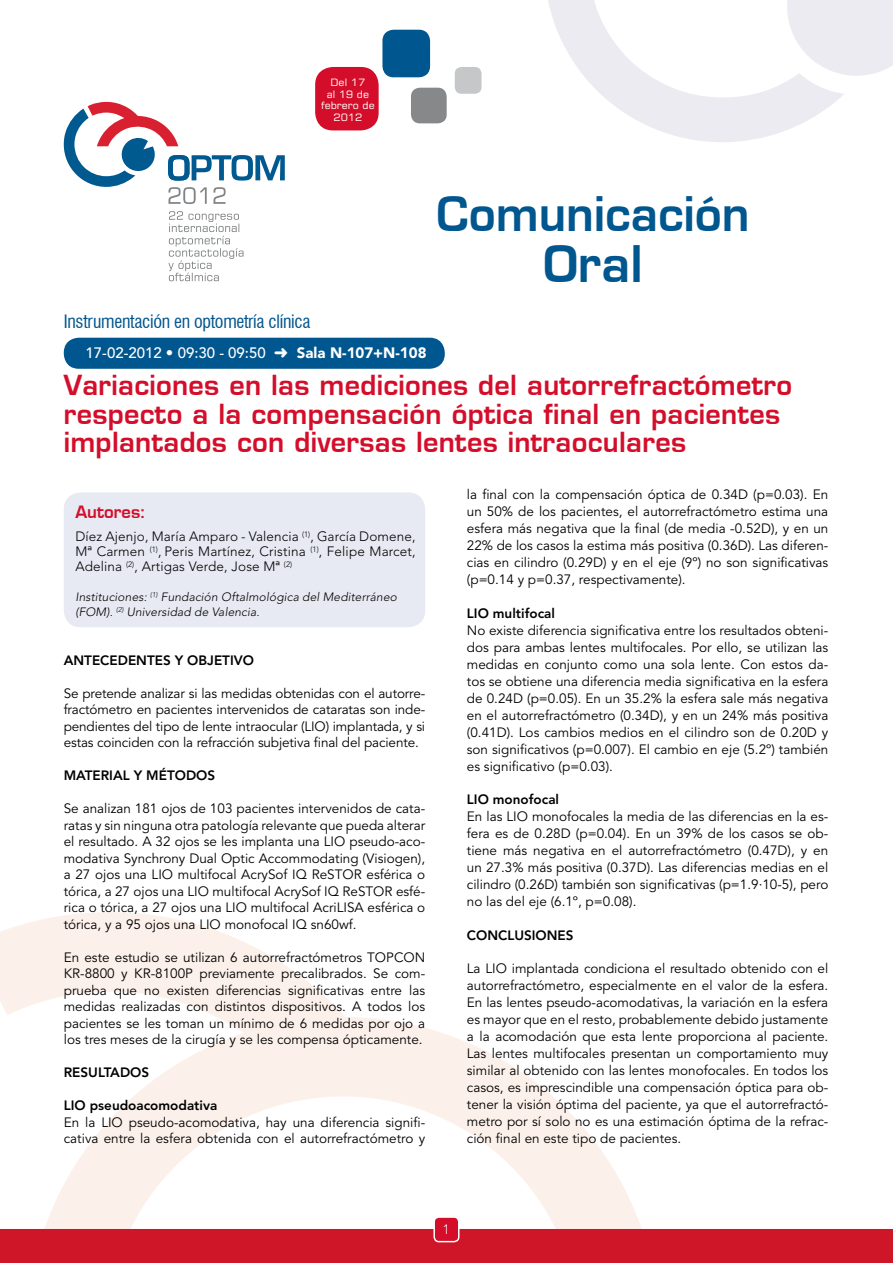
<style>
.page{position:relative;width:893px;height:1263px;background:#fff}
.page>*{position:absolute;margin:0;border:0;box-sizing:border-box;transform-origin:0 0}
.t1{font:49.2px "Square 721 Dm Normal";color:#00568e}
.t2{font:46.5px "Square 721 Dm Normal";color:#00568e}
.t3{font:27px/28.5px "Square 721 Dm Normal";letter-spacing:.01em;color:#d40e2a}
.t4{font:condensed 18px "Swiss 721 BT";letter-spacing:-.015em;color:#00568e}
.t5{font:16.65px "Square 721 Dm Normal";color:#d40e2a}
.t6{font:500 15px "Avenir";color:#fff}
.t7{font:13.5px/17px "Avenir";color:#000;text-align:justify}
.t8{font:300 13.5px/15px "Avenir";letter-spacing:.01em;color:#000;text-align:justify}
.t9{font:800 13.5px "Avenir";color:#000}
.t10{font:800 13.5px "Avenir";letter-spacing:.185em;color:#000}
.t11{font:300 13.5px "Avenir";color:#fff}
.t12{font:italic 300 12px/15px "Avenir";letter-spacing:.01em;color:#000}
.t13{font:10.2px/11.7px "Square 721";color:#fff;text-align:center;scale:1.05 1}
.s1{font-weight:900}
</style>
<div class="page">
<div style="left:64px;top:492px;width:361px;height:135px;background:#e7eaf2;border-radius:17px"></div>
<svg style="left:548px;top:0;width:345px;height:142px"></svg>
<svg style="left:0;top:912px;width:642px;height:317px"></svg>
<div style="left:0;top:1229px;width:893px;height:34px;background:#ce1628"></div>
<svg style="left:64px;top:102px;width:221px;height:102px"></svg>
<svg style="left:168px;top:211px;width:76px;height:70px"></svg>
<div style="left:64px;top:338px;width:381px;height:31px;background:#00568e;border-radius:15px"></div>
<div style="left:315px;top:67px;width:64px;height:63px;background:#d40e2a;border-radius:18px"></div>
<div style="left:382px;top:30px;width:48px;height:47px;background:#00568e;border-radius:11px"></div>
<div style="left:411px;top:88px;width:36px;height:35px;background:#87888a;border-radius:9px"></div>
<div style="left:455px;top:67px;width:26px;height:27px;background:#c6c7c8;border-radius:7px"></div>
<div style="left:434px;top:1217px;width:25px;height:24px;background:#d40e2a;border-radius:5px"></div>
<div style="left:433px;top:1216px;width:26px;height:26px;border:1px solid #fff;border-radius:5px"></div>
<p class="t13" style="left:321px;top:76px;width:53px">Del 17<br>al 19 de febrero de<br>2012</p>
<h2 class="t2" style="left:436px;top:185px;width:315px">Comunicación</h2>
<h1 class="t1" style="left:543px;top:233px;width:101px">Oral</h1>
<h3 class="t4" style="left:64px;top:311px;width:248px">Instrumentación en optometría clínica</h3>
<p class="t6" style="left:86px;top:344px;width:342px">17-02-2012 • 09:30 - 09:50 ➜ <span class="s1">Sala N-107+N-108</span></p>
<h3 class="t3" style="left:64px;top:370px;width:730px">Variaciones en las mediciones del autorrefractómetro respecto a la compensación óptica final en pacientes implantados con diversas lentes intraoculares</h3>
<p class="t5" style="left:75px;top:501px;width:72px">Autores:</p>
<p class="t8" style="left:75px;top:529px;width:342px">Díez Ajenjo, María Amparo - Valencia <sup>(1)</sup>, García Domene, Mª Carmen <sup>(1)</sup>, Peris Martínez, Cristina <sup>(1)</sup>, Felipe Marcet, Adelina <sup>(2)</sup>, Artigas Verde, Jose Mª <sup>(2)</sup></p>
<p class="t12" style="left:75px;top:590px;width:323px">Instituciones: <sup>(1)</sup> Fundación Oftalmológica del Mediterráneo (FOM). <sup>(2)</sup> Universidad de Valencia.</p>
<p class="t9" style="left:64px;top:652px;width:189px">ANTECEDENTES Y OBJETIVO</p>
<p class="t7" style="left:64px;top:685px;width:363px;line-height:16.5px">Se pretende analizar si las medidas obtenidas con el autorre&shy;fractómetro en pacientes intervenidos de cataratas son inde&shy;pendientes del tipo de lente intraocular (LIO) implantada, y si estas coinciden con la refracción subjetiva final del paciente.</p>
<p class="t10" style="left:64px;top:767px;width:153px">MATERIAL Y MÉTODOS</p>
<p class="t7" style="left:64px;top:800px;width:363px;line-height:16.5px">Se analizan 181 ojos de 103 pacientes intervenidos de cata&shy;ratas y sin ninguna otra patología relevante que pueda alterar el resultado. A 32 ojos se les implanta una LIO pseudo-aco&shy;modativa Synchrony Dual Optic Accommodating (Visiogen), a 27 ojos una LIO multifocal AcrySof IQ ReSTOR esférica o tórica, a 27 ojos una LIO multifocal AcrySof IQ ReSTOR esfé&shy;rica o tórica, a 27 ojos una LIO multifocal AcriLISA esférica o tórica, y a 95 ojos una LIO monofocal IQ sn60wf.</p>
<p class="t7" style="left:64px;top:949px;width:363px;line-height:16.5px">En este estudio se utilizan 6 autorrefractómetros TOPCON KR-8800 y KR-8100P previamente precalibrados. Se com&shy;prueba que no existen diferencias significativas entre las medidas realizadas con distintos dispositivos. A todos los pacientes se les toman un mínimo de 6 medidas por ojo a los tres meses de la cirugía y se les compensa ópticamente.</p>
<p class="t9" style="left:64px;top:1064px;width:87px">RESULTADOS</p>
<p class="t9" style="left:64px;top:1097px;width:155px">LIO PSEUDOACOMODATIVA</p>
<p class="t7" style="left:64px;top:1114px;width:363px;line-height:16.5px">En la LIO pseudo-acomodativa, hay una diferencia signifi&shy;cativa entre la esfera obtenida con el autorrefractómetro y</p>
<p class="t7" style="left:467px;top:487px;width:363px">la final con la compensación óptica de 0.34D (p=0.03). En un 50% de los pacientes, el autorrefractómetro estima una esfera más negativa que la final (de media -0.52D), y en un 22% de los casos la estima más positiva (0.36D). Las diferen&shy;cias en cilindro (0.29D) y en el eje (9º) no son significativas (p=0.14 y p=0.37, respectivamente).</p>
<p class="t9" style="left:467px;top:605px;width:90px">LI O MULTIFOCAL</p>
<p class="t7" style="left:467px;top:622px;width:363px">No existe diferencia significativa entre los resultados obteni&shy;dos para ambas lentes multifocales. Por ello, se utilizan las medidas en conjunto como una sola lente. Con estos da&shy;tos se obtiene una diferencia media significativa en la esfera de 0.24D (p=0.05). En un 35.2% la esfera sale más negativa en el autorrefractómetro (0.34D), y en un 24% más positiva (0.41D). Los cambios medios en el cilindro son de 0.20D y son significativos (p=0.007). El cambio en eje (5.2º) también es significativo (p=0.03).</p>
<p class="t9" style="left:467px;top:791px;width:94px">LIO MONOFOCAL</p>
<p class="t7" style="left:467px;top:808px;width:363px">En las LIO monofocales la media de las diferencias en la es&shy;fera es de 0.28D (p=0.04). En un 39% de los casos se ob&shy;tiene más negativa en el autorrefractómetro (0.47D), y en un 27.3% más positiva (0.37D). Las diferencias medias en el cilindro (0.26D) también son significativas (p=1.9·10-5), pero no las del eje (6.1º, p=0.08).</p>
<p class="t9" style="left:467px;top:927px;width:108px">CONCLUSIONES</p>
<p class="t7" style="left:467px;top:960px;width:363px">La LIO implantada condiciona el resultado obtenido con el autorrefractómetro, especialmente en el valor de la esfera.<br>En las lentes pseudo-acomodativas, la variación en la esfera es mayor que en el resto, probablemente debido justamente a la acomodación que esta lente proporciona al paciente.<br>Las lentes multifocales presentan un comportamiento muy similar al obtenido con las lentes monofocales. En todos los casos, es imprescindible una compensación óptica para ob&shy;tener la visión óptima del paciente, ya que el autorrefractó&shy;metro por sí solo no es una estimación óptima de la refrac&shy;ción final en este tipo de pacientes.</p>
<p class="t11" style="left:443px;top:1222px;width:9px">1</p>
</div>
